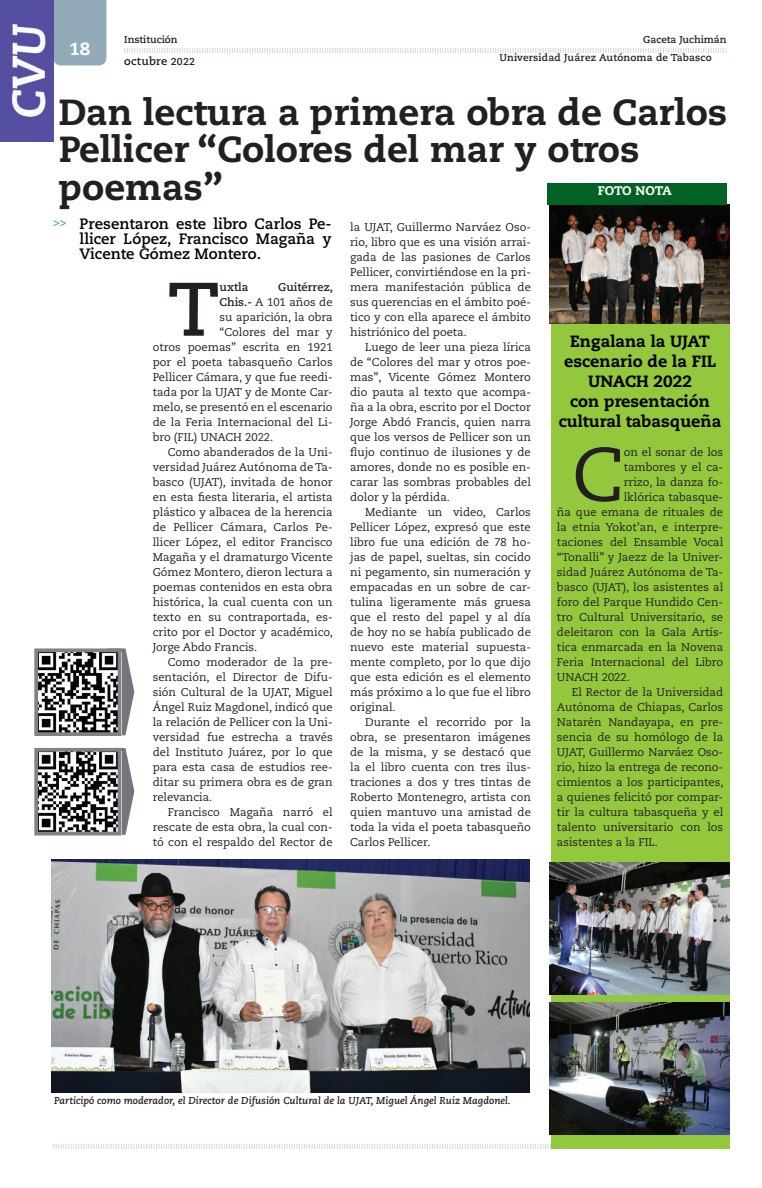
<style>
.page{position:relative;width:762px;height:1188px;background:#fff}
.page>*{position:absolute;margin:0;border:0;box-sizing:border-box;transform-origin:0 0}
.t1{font:700 75.5px "Caecilia LT Std";color:#231f20}
.t2{font:75.5px "Caecilia LT Std";color:#231f20}
.t3{font:800 36.25px/37.5px "Caecilia LT Std";color:#231f20}
.t4{font:800 17.5px "Caecilia LT Std";color:#fff}
.t5{font:800 16.25px/20px "Caecilia LT Std";color:#000;text-align:center}
.t6{font:700 15px/15px "Caecilia LT Std";color:#000;text-align:justify}
.t7{font:800 12.5px "Caecilia LT Std";letter-spacing:-.025em;color:#fff}
.t8{font:11.25px/15px "Caecilia LT Std";color:#231f20;text-align:justify}
.t9{font:700 11.25px "Caecilia LT Std";color:#231f20}
.t10{font:700 11.25px "Caecilia LT Std";letter-spacing:.02em;color:#231f20}
.t11{font:700 11.25px "Caecilia LT Std";color:#44aa42}
.t12{font:italic 700 10px "Caecilia LT Std";color:#231f20}
.t13{font:700 10px "Caecilia LT Std";letter-spacing:.02em;color:#231f20}
.t14{font:700 10px "Caecilia LT Std";color:#231f20}
.s1{font-size:10px}
.s2{font-weight:700}
</style>
<div class="page">
<div style="left:53px;top:0;width:53px;height:65px;background:#93abb8"></div>
<svg style="left:53px;top:1144px;width:674px;height:5px"></svg>
<svg style="left:124px;top:48px;width:603px;height:5px"></svg>
<img style="left:51px;top:859px;width:478px;height:232px">
<div style="left:551px;top:214px;width:178px;height:933px;background:#93c83d"></div>
<img style="left:549px;top:204px;width:180px;height:119px">
<img style="left:0;top:0;width:53px;height:142px">
<svg style="left:121px;top:648px;width:13px;height:87px"></svg>
<img style="left:39px;top:653px;width:77px;height:77px">
<div style="left:34px;top:648px;width:87px;height:87px;border:4px solid #808285"></div>
<svg style="left:121px;top:747px;width:13px;height:87px"></svg>
<img style="left:39px;top:752px;width:77px;height:78px">
<div style="left:34px;top:747px;width:87px;height:88px;border:4px solid #808285"></div>
<img style="left:549px;top:862px;width:180px;height:132px">
<img style="left:549px;top:1002px;width:180px;height:132px">
<div style="left:547px;top:183px;width:179px;height:21px;background:#006224"></div>
<h3 class="t4" style="left:69px;top:38px;width:22px">18</h3>
<p class="t14" style="left:124px;top:34px;width:55px">Institución</p>
<p class="t10" style="left:124px;top:55px;width:72px">octubre <span class="s1">2022</span></p>
<p class="t14" style="left:643px;top:34px;width:85px">Gaceta Juchimán</p>
<p class="t13" style="left:499px;top:51px;width:214px">Universidad Juárez Autónoma de Tabasco</p>
<h2 class="t3" style="left:59px;top:93px;width:670px">Dan lectura a primera obra de Carlos<br>Pellicer “Colores del mar y otros poemas”</h2>
<p class="t7" style="left:598px;top:182px;width:76px">FOTO NOTA</p>
<h3 class="t6" style="left:80px;top:216px;width:254px">Presentaron este libro Carlos Pe&shy;llicer López, Francisco Magaña y Vicente Gómez Montero.</h3>
<p class="t11" style="left:53px;top:215px;width:15px">&gt;&gt;</p>
<p class="t8" style="left:350px;top:219px;width:182px">la UJAT, Guillermo Narváez Oso&shy;rio, libro que es una visión arrai&shy;gada de las pasiones de Carlos Pellicer, convirtiéndose en la pri&shy;mera manifestación pública de sus querencias en el ámbito poé&shy;tico y con ella aparece el ámbito histriónico del poeta.</p>
<p class="t8" style="left:350px;top:339px;width:182px;text-indent:15px">Luego de leer una pieza lírica de “Colores del mar y otros poe&shy;mas”, Vicente Gómez Montero dio pauta al texto que acompa&shy;ña a la obra, escrito por el Doctor Jorge Abdó Francis, quien narra que los versos de Pellicer son un flujo continuo de ilusiones y de amores, donde no es posible en&shy;carar las sombras probables del dolor y la pérdida.</p>
<p class="t8" style="left:350px;top:504px;width:182px;text-indent:15px">Mediante un video, Carlos Pellicer López, expresó que este libro fue una edición de 78 ho&shy;jas de papel, sueltas, sin cocido ni pegamento, sin numeración y empacadas en un sobre de car&shy;tulina ligeramente más gruesa que el resto del papel y al día de hoy no se había publicado de nuevo este material supuesta&shy;mente completo, por lo que dijo que esta edición es el elemento más próximo a lo que fue el libro original.</p>
<p class="t8" style="left:350px;top:714px;width:182px;text-indent:15px">Durante el recorrido por la obra, se presentaron imágenes de la misma, y se destacó que la el libro cuenta con tres ilus&shy;traciones a dos y tres tintas de Roberto Montenegro, artista con quien mantuvo una amistad de toda la vida el poeta tabasqueño Carlos Pellicer.</p>
<h1 class="t1" style="left:168px;top:265px;width:53px">T</h1>
<p class="t9" style="left:219px;top:280px;width:30px">uxtla</p>
<p class="t9" style="left:278px;top:280px;width:56px">Guitérrez,</p>
<p class="t8" style="left:219px;top:294px;width:115px"><span class="s2">Chis.-</span> A 101 años de</p>
<p class="t8" style="left:219px;top:309px;width:115px">su aparición, la obra</p>
<p class="t8" style="left:219px;top:324px;width:115px">“Colores del mar y</p>
<p class="t8" style="left:153px;top:339px;width:181px">otros poemas” escrita en 1921</p>
<p class="t8" style="left:153px;top:354px;width:181px">por el poeta tabasqueño Carlos</p>
<p class="t8" style="left:153px;top:369px;width:181px">Pellicer Cámara, y que fue reedi-</p>
<p class="t8" style="left:153px;top:384px;width:181px">tada por la UJAT y de Monte Car-</p>
<p class="t8" style="left:153px;top:399px;width:181px">melo, se presentó en el escenario</p>
<p class="t8" style="left:153px;top:414px;width:181px">de la Feria Internacional del Li-</p>
<p class="t8" style="left:153px;top:429px;width:122px">bro (FIL) UNACH 2022.</p>
<p class="t8" style="left:168px;top:444px;width:166px">Como abanderados de la Uni-</p>
<p class="t8" style="left:153px;top:459px;width:181px">versidad Juárez Autónoma de Ta-</p>
<p class="t8" style="left:153px;top:474px;width:181px">basco (UJAT), invitada de honor</p>
<p class="t8" style="left:153px;top:489px;width:181px">en esta fiesta literaria, el artista</p>
<p class="t8" style="left:153px;top:504px;width:181px">plástico y albacea de la herencia</p>
<p class="t8" style="left:153px;top:519px;width:181px">de Pellicer Cámara, Carlos Pe-</p>
<p class="t8" style="left:153px;top:534px;width:181px">llicer López, el editor Francisco</p>
<p class="t8" style="left:153px;top:549px;width:181px">Magaña y el dramaturgo Vicente</p>
<p class="t8" style="left:153px;top:564px;width:181px">Gómez Montero, dieron lectura a</p>
<p class="t8" style="left:153px;top:579px;width:181px">poemas contenidos en esta obra</p>
<p class="t8" style="left:153px;top:594px;width:181px">histórica, la cual cuenta con un</p>
<p class="t8" style="left:153px;top:609px;width:181px">texto en su contraportada, es-</p>
<p class="t8" style="left:153px;top:624px;width:182px">crito por el Doctor y académico,</p>
<p class="t8" style="left:153px;top:639px;width:106px">Jorge Abdo Francis.</p>
<p class="t8" style="left:168px;top:654px;width:166px">Como moderador de la pre-</p>
<p class="t8" style="left:153px;top:669px;width:181px">sentación, el Director de Difu-</p>
<p class="t8" style="left:153px;top:684px;width:181px">sión Cultural de la UJAT, Miguel</p>
<p class="t8" style="left:153px;top:699px;width:181px">Ángel Ruiz Magdonel, indicó que</p>
<p class="t8" style="left:153px;top:714px;width:181px">la relación de Pellicer con la Uni-</p>
<p class="t8" style="left:153px;top:729px;width:181px">versidad fue estrecha a través</p>
<p class="t8" style="left:153px;top:744px;width:181px">del Instituto Juárez, por lo que</p>
<p class="t8" style="left:153px;top:759px;width:181px">para esta casa de estudios ree-</p>
<p class="t8" style="left:153px;top:774px;width:181px">ditar su primera obra es de gran</p>
<p class="t8" style="left:153px;top:789px;width:61px">relevancia.</p>
<p class="t8" style="left:168px;top:804px;width:166px">Francisco Magaña narró el</p>
<p class="t8" style="left:153px;top:819px;width:181px">rescate de esta obra, la cual con-</p>
<p class="t8" style="left:153px;top:834px;width:181px">tó con el respaldo del Rector de</p>
<h3 class="t5" style="left:559px;top:331px;width:164px">Engalana la UJAT escenario de la FIL<br>UNACH 2022<br>con presentación cultural tabasqueña</h3>
<h1 class="t2" style="left:572px;top:431px;width:53px">C</h1>
<p class="t8" style="left:624px;top:444px;width:101px">on el sonar de los</p>
<p class="t8" style="left:624px;top:459px;width:101px">tambores y el ca-</p>
<p class="t8" style="left:624px;top:474px;width:101px">rrizo, la danza fo-</p>
<p class="t8" style="left:624px;top:489px;width:101px">lklórica tabasque-</p>
<p class="t8" style="left:557px;top:504px;width:168px">ña que emana de rituales de</p>
<p class="t8" style="left:557px;top:519px;width:168px">la etnia Yokot’an, e interpre-</p>
<p class="t8" style="left:557px;top:534px;width:168px">taciones del Ensamble Vocal</p>
<p class="t8" style="left:557px;top:549px;width:168px">“Tonalli” y Jaezz de la Univer-</p>
<p class="t8" style="left:557px;top:564px;width:168px">sidad Juárez Autónoma de Ta-</p>
<p class="t8" style="left:557px;top:579px;width:168px">basco (UJAT), los asistentes al</p>
<p class="t8" style="left:557px;top:594px;width:168px">foro del Parque Hundido Cen-</p>
<p class="t8" style="left:557px;top:609px;width:168px">tro Cultural Universitario, se</p>
<p class="t8" style="left:557px;top:624px;width:168px">deleitaron con la Gala Artís-</p>
<p class="t8" style="left:557px;top:639px;width:168px">tica enmarcada en la Novena</p>
<p class="t8" style="left:557px;top:654px;width:168px">Feria Internacional del Libro</p>
<p class="t8" style="left:557px;top:669px;width:74px">UNACH 2022.</p>
<p class="t8" style="left:572px;top:684px;width:153px">El Rector de la Universidad</p>
<p class="t8" style="left:557px;top:699px;width:168px">Autónoma de Chiapas, Carlos</p>
<p class="t8" style="left:557px;top:714px;width:168px">Natarén Nandayapa, en pre-</p>
<p class="t8" style="left:557px;top:729px;width:168px">sencia de su homólogo de la</p>
<p class="t8" style="left:557px;top:744px;width:168px">UJAT, Guillermo Narváez Oso-</p>
<p class="t8" style="left:557px;top:759px;width:168px">rio, hizo la entrega de recono-</p>
<p class="t8" style="left:557px;top:774px;width:168px">cimientos a los participantes,</p>
<p class="t8" style="left:557px;top:789px;width:168px">a quienes felicitó por compar-</p>
<p class="t8" style="left:557px;top:804px;width:168px">tir la cultura tabasqueña y el</p>
<p class="t8" style="left:557px;top:819px;width:168px">talento universitario con los</p>
<p class="t8" style="left:557px;top:834px;width:102px">asistentes a la FIL.</p>
<p class="t12" style="left:54px;top:1093px;width:458px">Participó como moderador, el Director de Difusión Cultural de la UJAT, Miguel Ángel Ruiz Magdonel.</p>
</div>
